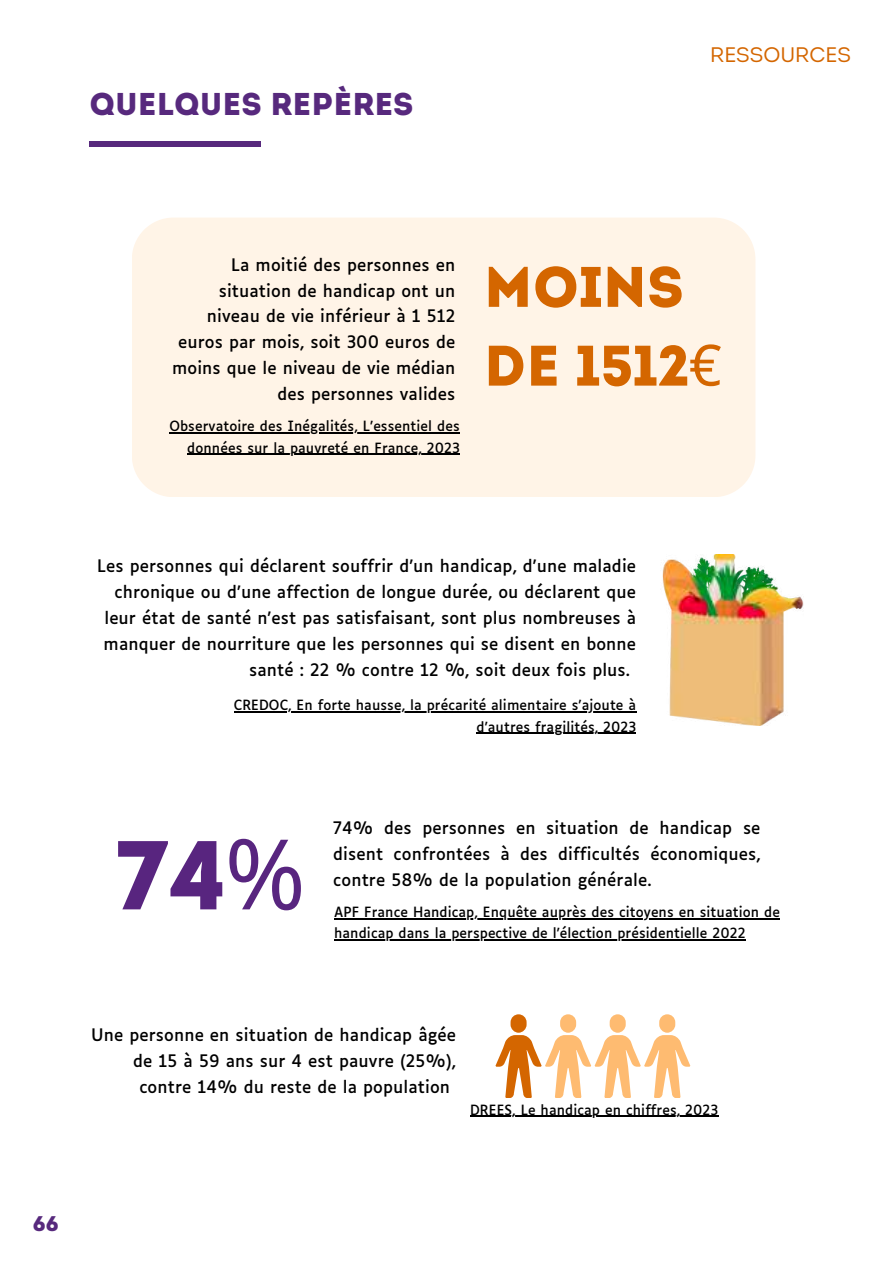
<style>
.page{position:relative;width:893px;height:1264px;background:#fff}
.page>*{position:absolute;margin:0;border:0;box-sizing:border-box;transform-origin:0 0}
.t1{font:97.5px "Intro";color:#58257f}
.t2{font:57px/78.8px "Intro";color:#d46600}
.t3{font:31.5px "Intro";color:#57297d}
.t4{font:21px "Intro";color:#d46600}
.t5{font:21px "Intro";color:#57297d}
.t6{font:16.5px/26px "Luciole";letter-spacing:.005em;color:#000;text-align:right}
.t7{font:13.5px/21.5px "Luciole";letter-spacing:.005em;color:#000;text-align:right}
.s1{font-family:"Noto Sans"}
</style>
<div class="page">
<div style="left:89px;top:141px;width:171px;height:6px;background:#57297d"></div>
<div style="left:132px;top:217px;width:623px;height:280px;background:#fff4e7"></div>
<img style="left:662px;top:554px;width:141px;height:171px">
<hr style="left:169px;top:432px;width:291px;height:1px;background:#000">
<hr style="left:187px;top:454px;width:273px;height:1px;background:#000">
<hr style="left:234px;top:711px;width:402px;height:1px;background:#000">
<hr style="left:476px;top:732px;width:160px;height:2px;background:#000">
<hr style="left:334px;top:918px;width:446px;height:1px;background:#000">
<hr style="left:334px;top:939px;width:411px;height:1px;background:#000">
<hr style="left:470px;top:1115px;width:248px;height:1px;background:#000">
<svg style="left:495px;top:1014px;width:195px;height:84px"></svg>
<h3 class="t3" style="left:89px;top:92px;width:326px">QUELQUES REPÈRES</h3>
<p class="t4" style="left:710px;top:46px;width:142px">RESSOURCES</p>
<p class="t6" style="left:172px;top:253px;width:285px">La moitié des personnes en situation de handicap ont un niveau de vie inférieur à 1 512 euros par mois, soit 300 euros de moins que le niveau de vie médian des personnes valides</p>
<p class="t7" style="left:169px;top:416px;width:292px">Observatoire des Inégalités, L’essentiel des données sur la pauvreté en France, 2023</p>
<h2 class="t2" style="left:483px;top:253px;width:239px">MOINS<br>DE 1512<span class="s1">€</span></h2>
<p class="t6" style="left:97px;top:554px;width:540px">Les personnes qui déclarent souffrir d’un handicap, d’une maladie</p>
<p class="t6" style="left:114px;top:580px;width:523px">chronique ou d’une affection de longue durée, ou déclarent que</p>
<p class="t6" style="left:104px;top:606px;width:533px">leur état de santé n’est pas satisfaisant, sont plus nombreuses à</p>
<p class="t6" style="left:104px;top:632px;width:534px">manquer de nourriture que les personnes qui se disent en bonne</p>
<p class="t6" style="left:249px;top:658px;width:382px">santé : 22 % contre 12 %, soit deux fois plus.</p>
<p class="t7" style="left:234px;top:695px;width:404px">CREDOC, En forte hausse, la précarité alimentaire s’ajoute à d’autres fragilités, 2023</p>
<h1 class="t1" style="left:116px;top:836px;width:191px">74<span class="s1">%</span></h1>
<p class="t6" style="left:333px;top:816px;width:429px;text-align:justify">74% des personnes en situation de handicap se disent confrontées à des difficultés économiques, contre 58% de la population générale.</p>
<p class="t7" style="left:334px;top:902px;width:447px;text-align:left">APF France Handicap, Enquête auprès des citoyens en situation de handicap dans la perspective de l’élection présidentielle 2022</p>
<p class="t6" style="left:91px;top:1023px;width:366px">Une personne en situation de handicap âgée</p>
<p class="t6" style="left:133px;top:1048px;width:324px">de 15 à 59 ans sur 4 est pauvre (25%),</p>
<p class="t6" style="left:139px;top:1074px;width:312px">contre 14% du reste de la population</p>
<p class="t7" style="left:470px;top:1100px;width:250px">DREES, Le handicap en chiffres, 2023</p>
<p class="t5" style="left:33px;top:1215px;width:27px">66</p>
</div>
